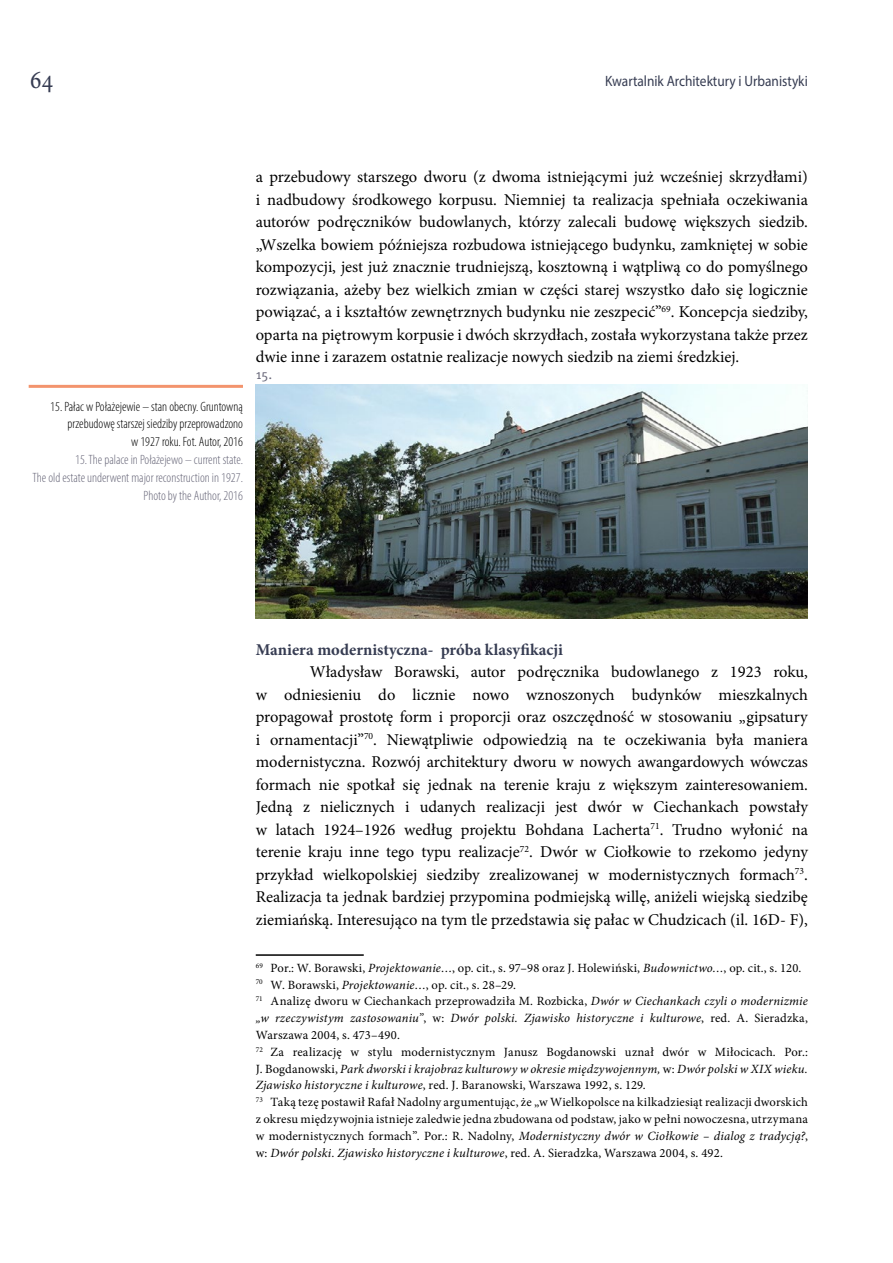
<style>
.page{position:relative;width:893px;height:1263px;background:#fff}
.page>*{position:absolute;margin:0;border:0;box-sizing:border-box;transform-origin:0 0}
.t1{font:27px "Minion Pro";color:#363c52;scale:.89 1}
.t2{font:16.5px/22.5px "Minion Pro";color:#000;text-align:justify}
.t3{font:700 16.5px "Minion Pro";color:#363c52}
.t4{font:15px "Myriad Pro";color:#363c52;scale:.89 1}
.t5{font:300 condensed 13.5px/18px "Myriad Pro";color:#686779;text-align:right}
.t6{font:300 condensed 13.5px/18px "Myriad Pro";color:#000;text-align:right}
.t7{font:13.5px "Meta Pro Norm";color:#686779}
.t8{font:12.6px/16.8px "Minion Pro";letter-spacing:.015em;color:#000}
.s1{font-style:italic}
</style>
<div class="page">
<hr style="left:256px;top:954px;width:108px;height:2px;background:#000">
<img style="left:256px;top:385px;width:552px;height:233px">
<hr style="left:29px;top:385px;width:214px;height:3px;background:#f3946d">
<h1 class="t1" style="left:30px;top:61px;width:28px">64</h1>
<p class="t4" style="left:605px;top:71px;width:229px">Kwartalnik Architektury i Urbanistyki</p>
<p class="t2" style="left:256px;top:166px;width:554px">a przebudowy starszego dworu (z dwoma istniejącymi już wcześniej skrzydłami) i nadbudowy środkowego korpusu. Niemniej ta realizacja spełniała oczekiwania autorów podręczników budowlanych, którzy zalecali budowę większych siedzib. „Wszelka bowiem późniejsza rozbudowa istniejącego budynku, zamkniętej w sobie kompozycji, jest już znacznie trudniejszą, kosztowną i wątpliwą co do pomyślnego rozwiązania, ażeby bez wielkich zmian w części starej wszystko dało się logicznie powiązać, a i kształtów zewnętrznych budynku nie zeszpecić”<sup>69</sup>. Koncepcja siedziby, oparta na piętrowym korpusie i dwóch skrzydłach, została wykorzystana także przez dwie inne i zarazem ostatnie realizacje nowych siedzib na ziemi średzkiej.</p>
<p class="t6" style="left:50px;top:397px;width:194px">15. Pałac w Połażejewie – stan obecny. Gruntowną przebudowę starszej siedziby przeprowadzono<br>w 1927 roku. Fot. Autor, 2016</p>
<p class="t5" style="left:33px;top:451px;width:212px">15. The palace in Połażejewo – current state.<br>The old estate underwent major reconstruction in 1927.<br>Photo by the Author, 2016</p>
<p class="t7" style="left:256px;top:364px;width:18px">15.</p>
<p class="t3" style="left:256px;top:638px;width:309px">Maniera modernistyczna- próba klasyfikacji</p>
<p class="t2" style="left:256px;top:661px;width:554px;text-indent:54px">Władysław Borawski, autor podręcznika budowlanego z 1923 roku, w odniesieniu do licznie nowo wznoszonych budynków mieszkalnych propagował prostotę form i proporcji oraz oszczędność w stosowaniu „gipsatury i ornamentacji”<sup>70</sup>. Niewątpliwie odpowiedzią na te oczekiwania była maniera modernistyczna. Rozwój architektury dworu w nowych awangardowych wówczas formach nie spotkał się jednak na terenie kraju z większym zainteresowaniem.<br>Jedną z nielicznych i udanych realizacji jest dwór w Ciechankach powstały w latach 1924–1926 według projektu Bohdana Lacherta<sup>71</sup>. Trudno wyłonić na terenie kraju inne tego typu realizacje<sup>72</sup>. Dwór w Ciołkowie to rzekomo jedyny przykład wielkopolskiej siedziby zrealizowanej w modernistycznych formach<sup>73</sup>.<br>Realizacja ta jednak bardziej przypomina podmiejską willę, aniżeli wiejską siedzibę ziemiańską. Interesująco na tym tle przedstawia się pałac w Chudzicach (il. 16D- F),</p>
<p class="t8" style="left:256px;top:959px;width:554px"><sup>69</sup> Por.: W. Borawski, <span class="s1">Projektowanie…</span>, op. cit., s. 97–98 oraz J. Holewiński, <span class="s1">Budownictwo…</span>, op. cit., s. 120.<br><sup>70</sup> W. Borawski, <span class="s1">Projektowanie…</span>, op. cit., s. 28–29.<br><sup>71</sup> Analizę dworu w Ciechankach przeprowadziła M. Rozbicka, <span class="s1">Dwór w Ciechankach czyli o modernizmie „w rzeczywistym zastosowaniu”</span>, w: <span class="s1">Dwór polski. Zjawisko historyczne i kulturowe</span>, red. A. Sieradzka, Warszawa 2004, s. 473–490.<br><sup>72</sup> Za realizację w stylu modernistycznym Janusz Bogdanowski uznał dwór w Miłocicach. Por.:<br>J. Bogdanowski, <span class="s1">Park dworski i krajobraz kulturowy w okresie międzywojennym,</span> w: <span class="s1">Dwór polski w XIX wieku.<br>Zjawisko historyczne i kulturowe</span>, red. J. Baranowski, Warszawa 1992, s. 129.<br><sup>73</sup> Taką tezę postawił Rafał Nadolny argumentując, że „w Wielkopolsce na kilkadziesiąt realizacji dworskich z okresu międzywojnia istnieje zaledwie jedna zbudowana od podstaw, jako w pełni nowoczesna, utrzymana w modernistycznych formach”. Por.: R. Nadolny, <span class="s1">Modernistyczny dwór w Ciołkowie – dialog z tradycją?</span>, w: <span class="s1">Dwór polski. Zjawisko historyczne i kulturowe</span>, red. A. Sieradzka, Warszawa 2004, s. 492.</p>
</div>
